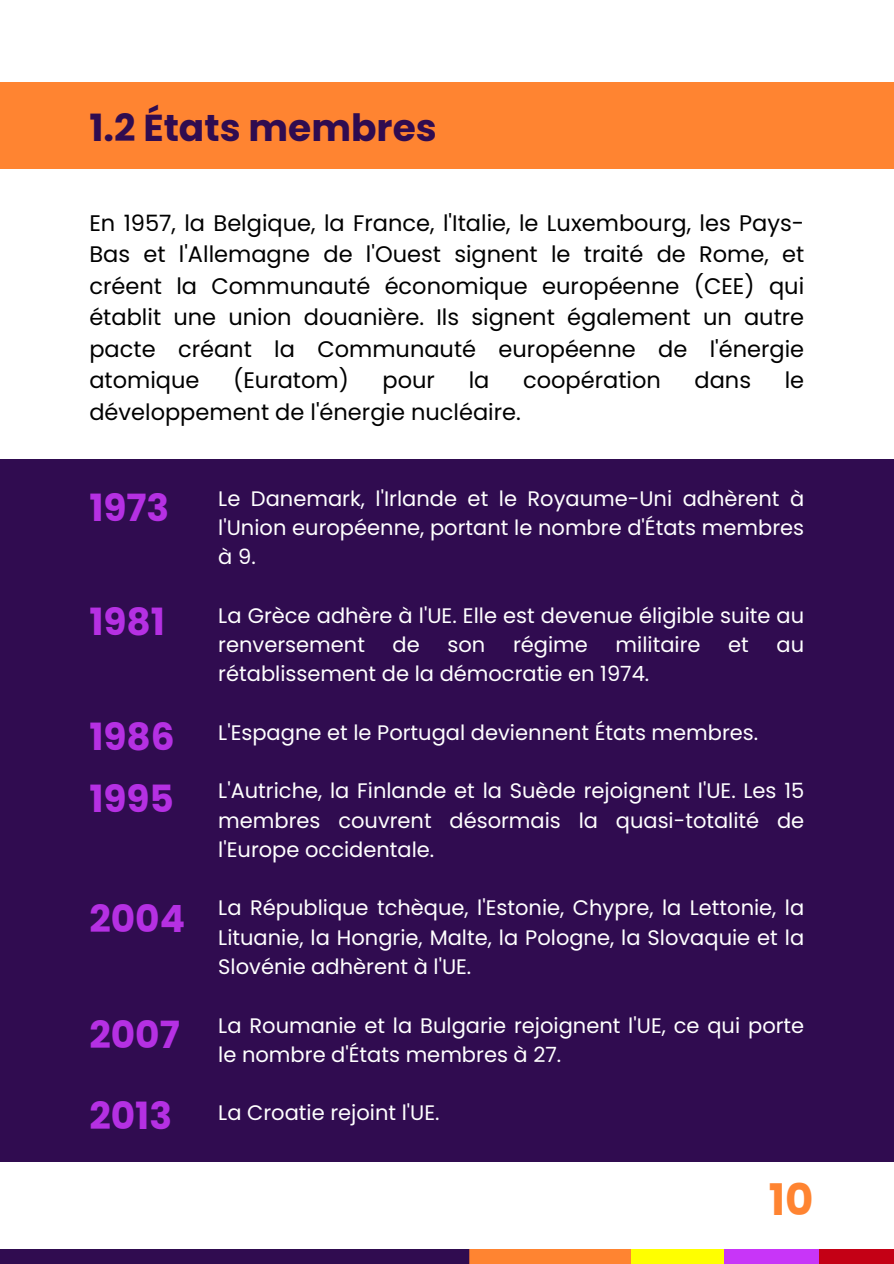
<style>
.page{position:relative;width:894px;height:1264px;background:#fff}
.page>*{position:absolute;margin:0;border:0;box-sizing:border-box;transform-origin:0 0}
.t1{font:700 43.5px "Poppins";color:#ff8431}
.t2{font:700 37.5px "Poppins";color:#b530e3}
.t3{font:700 37.5px "Poppins";color:#300c50}
.t4{font:22.5px/31.5px "Poppins";color:#000;text-align:justify}
.t5{font:21px/29.2px "Poppins";color:#fff;text-align:justify}
</style>
<div class="page">
<div style="left:0;top:459px;width:893px;height:702px;background:#300c50"></div>
<div style="left:0;top:83px;width:893px;height:86px;background:#ff8431"></div>
<div style="left:0;top:1238px;width:893px;height:25px;background:#300c50"></div>
<div style="left:469px;top:1239px;width:162px;height:24px;background:#ff8431"></div>
<div style="left:631px;top:1239px;width:92px;height:24px;background:#ff0"></div>
<div style="left:724px;top:1239px;width:97px;height:24px;background:#c835f8"></div>
<div style="left:818px;top:1239px;width:75px;height:24px;background:#c40015"></div>
<div style="left:0;top:1234px;width:893px;height:14px;background:#fff"></div>
<p class="t3" style="left:89px;top:101px;width:349px">1.2 États membres</p>
<h1 class="t4" style="left:89px;top:207px;width:716px">En 1957, la Belgique, la France, l'Italie, le Luxembourg, les Pays-Bas et l'Allemagne de l'Ouest signent le traité de Rome, et créent la Communauté économique européenne (CEE) qui établit une union douanière. Ils signent également un autre pacte créant la Communauté européenne de l'énergie atomique</h1>
<h1 class="t4" style="left:233px;top:365px;width:117px">(Euratom)</h1>
<h1 class="t4" style="left:382px;top:365px;width:54px">pour</h1>
<h1 class="t4" style="left:468px;top:365px;width:22px">la</h1>
<h1 class="t4" style="left:523px;top:365px;width:139px">coopération</h1>
<h1 class="t4" style="left:694px;top:365px;width:58px">dans</h1>
<h1 class="t4" style="left:784px;top:365px;width:21px">le</h1>
<h1 class="t4" style="left:89px;top:396px;width:433px">développement de l'énergie nucléaire.</h1>
<h1 class="t2" style="left:89px;top:482px;width:81px">1973</h1>
<p class="t2" style="left:89px;top:596px;width:77px">1981</p>
<p class="t2" style="left:89px;top:710px;width:87px">1986</p>
<p class="t2" style="left:89px;top:772px;width:86px">1995</p>
<p class="t2" style="left:89px;top:893px;width:97px">2004</p>
<p class="t2" style="left:89px;top:1009px;width:92px">2007</p>
<p class="t2" style="left:89px;top:1089px;width:84px">2013</p>
<p class="t5" style="left:218px;top:484px;width:587px">Le Danemark, l'Irlande et le Royaume-Uni adhèrent à l'Union européenne, portant le nombre d'États membres à 9.</p>
<h1 class="t5" style="left:218px;top:601px;width:587px">La Grèce adhère à l'UE. Elle est devenue éligible suite au renversement</h1>
<h1 class="t5" style="left:392px;top:630px;width:29px">de</h1>
<h1 class="t5" style="left:447px;top:630px;width:39px">son</h1>
<h1 class="t5" style="left:513px;top:630px;width:76px">régime</h1>
<h1 class="t5" style="left:615px;top:630px;width:86px">militaire</h1>
<h1 class="t5" style="left:728px;top:630px;width:22px">et</h1>
<h1 class="t5" style="left:776px;top:630px;width:29px">au</h1>
<h1 class="t5" style="left:218px;top:659px;width:432px">rétablissement de la démocratie en 1974.</h1>
<h1 class="t5" style="left:218px;top:718px;width:541px">L'Espagne et le Portugal deviennent États membres.</h1>
<h1 class="t5" style="left:218px;top:776px;width:587px">L'Autriche, la Finlande et la Suède rejoignent l'UE. Les 15 membres couvrent désormais la quasi-totalité de l'Europe occidentale.</h1>
<h1 class="t5" style="left:218px;top:893px;width:587px">La République tchèque, l'Estonie, Chypre, la Lettonie, la Lituanie, la Hongrie, Malte, la Pologne, la Slovaquie et la Slovénie adhèrent à l'UE.</h1>
<h1 class="t5" style="left:218px;top:1010px;width:587px">La Roumanie et la Bulgarie rejoignent l'UE, ce qui porte le nombre d'États membres à 27.</h1>
<h1 class="t5" style="left:218px;top:1098px;width:223px">La Croatie rejoint l'UE.</h1>
<p class="t1" style="left:768px;top:1169px;width:46px">10</p>
</div>
